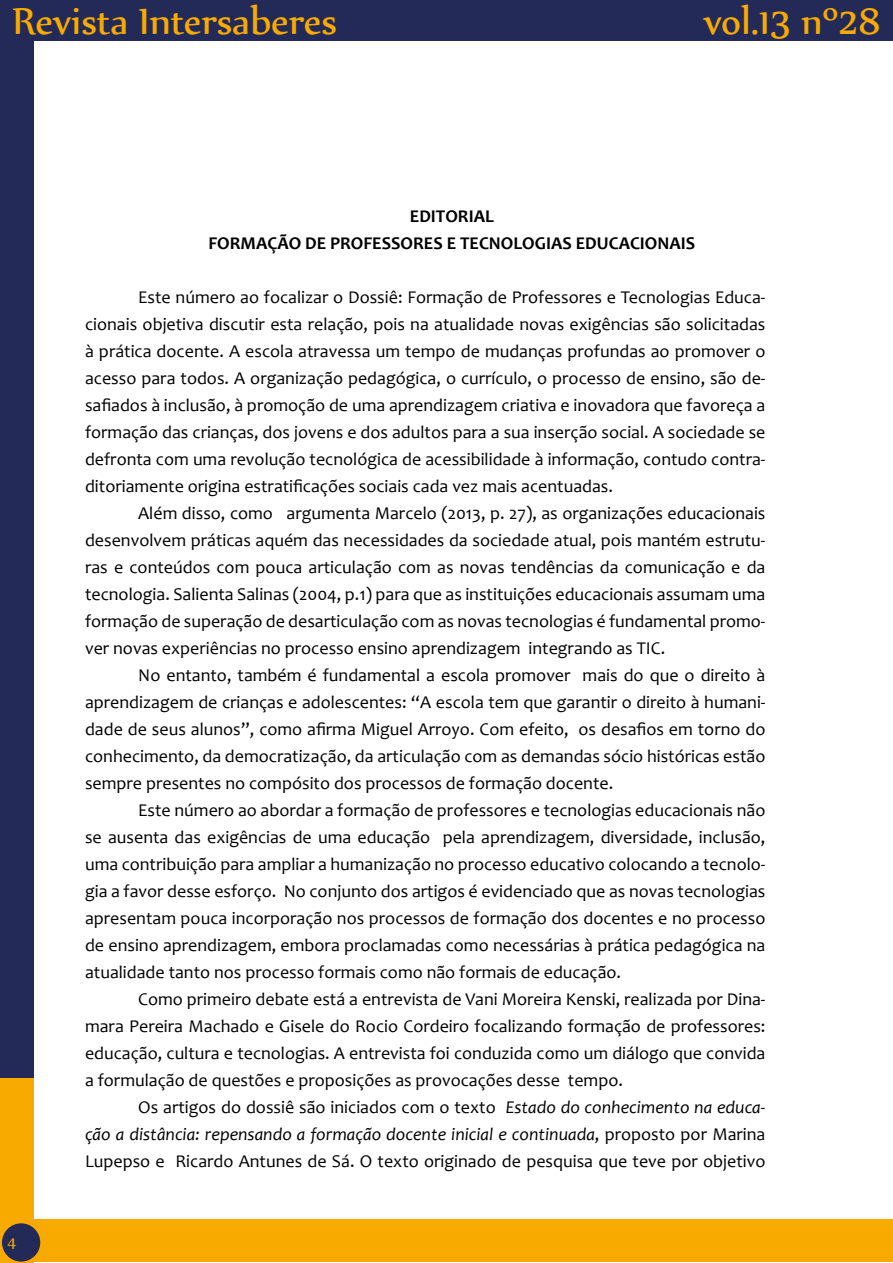
<style>
.page{position:relative;width:893px;height:1263px;background:#fff}
.page>*{position:absolute;margin:0;border:0;box-sizing:border-box;transform-origin:0 0}
.t1{font:45px "Nyala";color:#f8aa00}
.t2{font:18px/27px "Candara";color:#000;text-align:justify}
.t3{font:700 18px/27px "Candara";color:#000;text-align:center}
.t4{font:18px "Nyala";color:#f8aa00}
.s1{font-style:italic}
</style>
<div class="page">
<div style="left:0;top:0;width:33px;height:1081px;background:#232a57"></div>
<div style="left:0;top:0;width:893px;height:41px;background:#232a57"></div>
<div style="left:0;top:1078px;width:33px;height:185px;background:#f8aa00"></div>
<div style="left:21px;top:1219px;width:872px;height:43px;background:#f8aa00"></div>
<div style="left:2px;top:1223px;width:38px;height:38px;background:#232a57;border-radius:50%"></div>
<h1 class="t1" style="left:13px;top:-6px;width:326px">Revista Intersaberes</h1>
<h1 class="t1" style="left:704px;top:-6px;width:178px">vol.13 nº28</h1>
<p class="t4" style="left:8px;top:1231px;width:10px">4</p>
<p class="t3" style="left:208px;top:202px;width:488px">EDITORIAL<br>FORMAÇÃO DE PROFESSORES E TECNOLOGIAS EDUCACIONAIS</p>
<p class="t2" style="left:85px;top:283px;width:682px;text-indent:53px">Este número ao focalizar o Dossiê: Formação de Professores e Tecnologias Educa&shy;cionais objetiva discutir esta relação, pois na atualidade novas exigências são solicitadas à prática docente. A escola atravessa um tempo de mudanças profundas ao promover o acesso para todos. A organização pedagógica, o currículo, o processo de ensino, são de&shy;safiados à inclusão, à promoção de uma aprendizagem criativa e inovadora que favoreça a formação das crianças, dos jovens e dos adultos para a sua inserção social. A sociedade se defronta com uma revolução tecnológica de acessibilidade à informação, contudo contra&shy;ditoriamente origina estratificações sociais cada vez mais acentuadas.</p>
<p class="t2" style="left:85px;top:499px;width:682px;text-indent:53px">Além disso, como argumenta Marcelo (2013, p. 27), as organizações educacionais desenvolvem práticas aquém das necessidades da sociedade atual, pois mantém estrutu&shy;ras e conteúdos com pouca articulação com as novas tendências da comunicação e da tecnologia. Salienta Salinas (2004, p.1) para que as instituições educacionais assumam uma formação de superação de desarticulação com as novas tecnologias é fundamental promo&shy;ver novas experiências no processo ensino aprendizagem integrando as TIC.</p>
<p class="t2" style="left:85px;top:661px;width:682px;text-indent:53px">No entanto, também é fundamental a escola promover mais do que o direito à aprendizagem de crianças e adolescentes: “A escola tem que garantir o direito à humani&shy;dade de seus alunos”, como afirma Miguel Arroyo. Com efeito, os desafios em torno do conhecimento, da democratização, da articulação com as demandas sócio históricas estão sempre presentes no compósito dos processos de formação docente.</p>
<p class="t2" style="left:85px;top:796px;width:682px;text-indent:53px">Este número ao abordar a formação de professores e tecnologias educacionais não se ausenta das exigências de uma educação pela aprendizagem, diversidade, inclusão, uma contribuição para ampliar a humanização no processo educativo colocando a tecnolo&shy;gia a favor desse esforço. No conjunto dos artigos é evidenciado que as novas tecnologias apresentam pouca incorporação nos processos de formação dos docentes e no processo de ensino aprendizagem, embora proclamadas como necessárias à prática pedagógica na atualidade tanto nos processo formais como não formais de educação.</p>
<p class="t2" style="left:85px;top:985px;width:682px;text-indent:53px">Como primeiro debate está a entrevista de Vani Moreira Kenski, realizada por Dina&shy;mara Pereira Machado e Gisele do Rocio Cordeiro focalizando formação de professores: educação, cultura e tecnologias. A entrevista foi conduzida como um diálogo que convida a formulação de questões e proposições as provocações desse tempo.</p>
<p class="t2" style="left:85px;top:1093px;width:682px;text-indent:53px">Os artigos do dossiê são iniciados com o texto <span class="s1">Estado do conhecimento na educa&shy;ção a distância: repensando a formação docente inicial e continuada</span>, proposto por Marina Lupepso e Ricardo Antunes de Sá. O texto originado de pesquisa que teve por objetivo</p>
</div>
